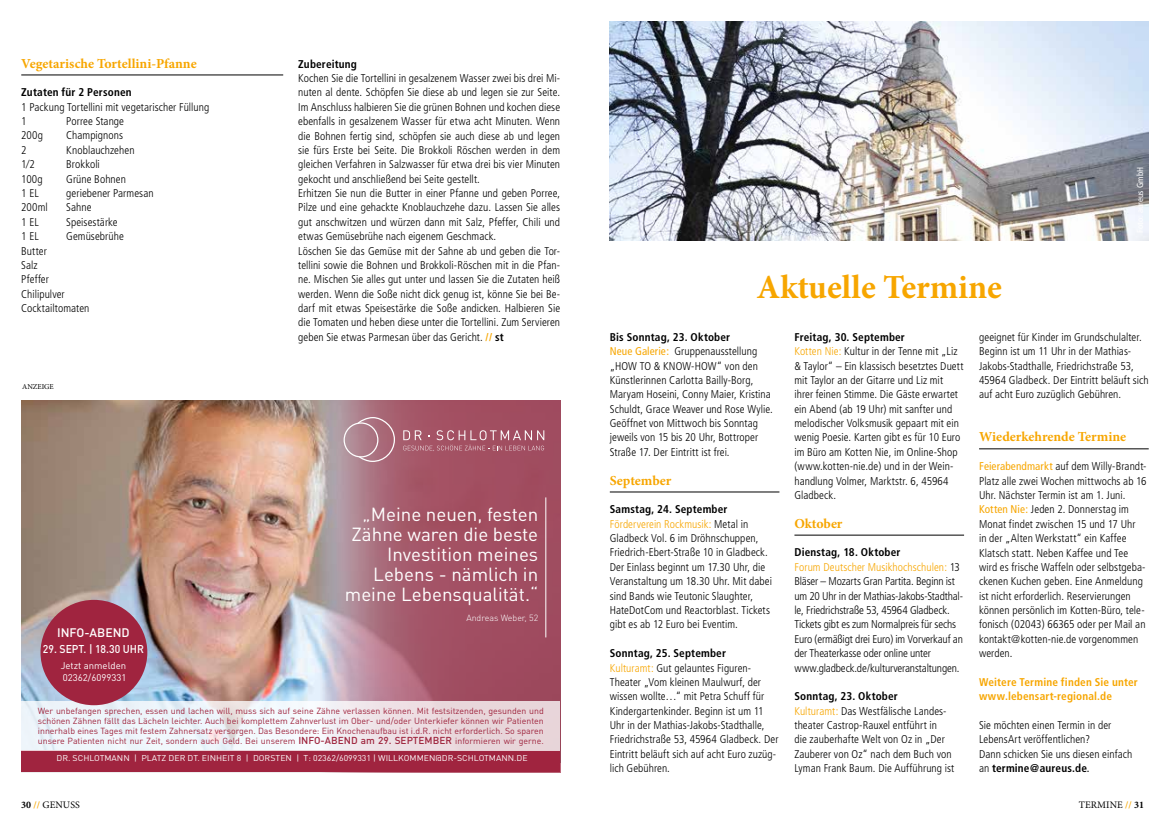
<style>
.page{position:relative;width:1170px;height:833px;background:#fff}
.page>*{position:absolute;margin:0;border:0;box-sizing:border-box;transform-origin:0 0}
.t1{font:700 33.75px "Minion Pro";color:#f7a600}
.t2{font:18.75px/20px "DIN Pro";color:#fff;text-align:right}
.t3{font:700 13.75px "Minion Pro";color:#f7a600}
.t4{font:500 12.25px "DIN Pro";color:#fff}
.t5{font:300 condensed 11.25px/14.4px "Frutiger";letter-spacing:.005em;color:#000}
.t6{font:300 condensed 11.25px/14.4px "Frutiger";letter-spacing:-.015em;color:#000}
.t7{font:700 condensed 11.25px/14.4px "Frutiger";letter-spacing:.015em;color:#f7a600}
.t8{font:700 condensed 11.25px "Frutiger";letter-spacing:.015em;color:#000}
.t9{font:500 11.25px "DIN Pro";color:#fff;scale:.93 1}
.t10{font:10px "Minion Pro";letter-spacing:.01em;color:#000}
.t11{font:9.62px/12.5px "DIN Pro";color:#fff}
.t12{font:300 8.88px "DIN Pro";color:#fff}
.t13{font:8.75px/10px "DIN Pro";color:#9f253e;text-align:justify}
.t14{font:condensed 8.75px "Frutiger";letter-spacing:.015em;color:#fff}
.t15{font:8.38px "DIN Pro";color:#fff;scale:1.05 1}
.t16{font:7.5px "Minion Pro";color:#000}
.s1{font-weight:700;color:#f7a600}
.s2{font-weight:700}
.s3{font-weight:500;font-size:10px}
.s4{font-weight:400;color:#f7a600}
.s5{color:#f7a600}
.s6{font-weight:400}
</style>
<div class="page">
<hr style="left:21px;top:75px;width:262px;height:1px;background:#000">
<img style="left:21px;top:400px;width:299px;height:301px">
<svg style="left:320px;top:400px;width:240px;height:301px;background:#a76474"></svg>
<hr style="left:545px;top:497px;width:1px;height:140px;background:#fff">
<svg style="left:356px;top:416px;width:39px;height:46px;background:#b27e8b"></svg>
<div style="left:343px;top:422px;width:35px;height:35px;border:1px solid #fff;border-radius:50%"></div>
<svg style="left:403px;top:430px;width:141px;height:21px;background:#af6979"></svg>
<div style="left:21px;top:750px;width:539px;height:22px;background:#a0243f"></div>
<svg style="left:21px;top:701px;width:539px;height:49px"></svg>
<div style="left:40px;top:600px;width:107px;height:105px;background:#a0243f;border-radius:50%"></div>
<img style="left:609px;top:21px;width:539px;height:219px">
<hr style="left:609px;top:491px;width:170px;height:1px;background:#000">
<hr style="left:794px;top:535px;width:170px;height:1px;background:#000">
<hr style="left:979px;top:448px;width:169px;height:1px;background:#000">
<p class="t3" style="left:21px;top:53px;width:177px">Vegetarische Tortellini-Pfanne</p>
<p class="t8" style="left:21px;top:86px;width:112px">Zutaten für 2 Personen</p>
<p class="t5" style="left:21px;top:100px;width:189px">1 Packung Tortellini mit vegetarischer Füllung<br>1</p>
<p class="t5" style="left:66px;top:114px;width:59px">Porree Stange</p>
<p class="t5" style="left:21px;top:128px;width:23px">200g</p>
<p class="t5" style="left:66px;top:128px;width:58px">Champignons</p>
<p class="t5" style="left:21px;top:143px;width:7px">2</p>
<p class="t5" style="left:66px;top:143px;width:70px">Knoblauchzehen</p>
<p class="t5" style="left:21px;top:157px;width:15px">1⁄2</p>
<p class="t5" style="left:66px;top:157px;width:35px">Brokkoli</p>
<p class="t5" style="left:21px;top:172px;width:23px">100g</p>
<p class="t5" style="left:66px;top:172px;width:61px">Grüne Bohnen</p>
<p class="t5" style="left:21px;top:186px;width:19px">1 EL</p>
<p class="t5" style="left:66px;top:186px;width:89px">geriebener Parmesan</p>
<p class="t5" style="left:21px;top:200px;width:28px">200ml</p>
<p class="t5" style="left:66px;top:200px;width:27px">Sahne</p>
<p class="t5" style="left:21px;top:215px;width:19px">1 EL</p>
<p class="t5" style="left:66px;top:215px;width:53px">Speisestärke</p>
<p class="t5" style="left:21px;top:229px;width:19px">1 EL</p>
<p class="t5" style="left:66px;top:229px;width:59px">Gemüsebrühe</p>
<p class="t5" style="left:21px;top:244px;width:70px">Butter<br>Salz<br>Pfeffer<br>Chilipulver<br>Cocktailtomaten</p>
<p class="t16" style="left:22px;top:382px;width:33px">ANZEIGE</p>
<p class="t8" style="left:298px;top:57px;width:60px">Zubereitung</p>
<p class="t5" style="left:298px;top:71px;width:263px">Kochen Sie die Tortellini in gesalzenem Wasser zwei bis drei Mi&shy;nuten al dente. Schöpfen Sie diese ab und legen sie zur Seite.<br>Im Anschluss halbieren Sie die grünen Bohnen und kochen diese ebenfalls in gesalzenem Wasser für etwa acht Minuten. Wenn die Bohnen fertig sind, schöpfen sie auch diese ab und legen sie fürs Erste bei Seite. Die Brokkoli Röschen werden in dem gleichen Verfahren in Salzwasser für etwa drei bis vier Minuten gekocht und anschließend bei Seite gestellt.<br>Erhitzen Sie nun die Butter in einer Pfanne und geben Porree, Pilze und eine gehackte Knoblauchzehe dazu. Lassen Sie alles gut anschwitzen und würzen dann mit Salz, Pfeffer, Chili und etwas Gemüsebrühe nach eigenem Geschmack.<br>Löschen Sie das Gemüse mit der Sahne ab und geben die Tor&shy;tellini sowie die Bohnen und Brokkoli-Röschen mit in die Pfan&shy;ne. Mischen Sie alles gut unter und lassen Sie die Zutaten heiß werden. Wenn die Soße nicht dick genug ist, könne Sie bei Be&shy;darf mit etwas Speisestärke die Soße andicken. Halbieren Sie die Tomaten und heben diese unter die Tortellini. Zum Servieren geben Sie etwas Parmesan über das Gericht. <span class="s1">//</span> <span class="s2">st</span></p>
<h2 class="t2" style="left:345px;top:503px;width:195px">„Meine neuen, festen<br>Zähne waren die beste<br>Investition meines<br>Lebens - nämlich in meine Lebensqualität.“</h2>
<p class="t12" style="left:466px;top:612px;width:73px">Andreas Weber, 52</p>
<p class="t4" style="left:57px;top:624px;width:74px">INFO-ABEND</p>
<p class="t9" style="left:43px;top:641px;width:110px">29. SEPT. | 18.30 UHR</p>
<p class="t11" style="left:61px;top:658px;width:67px">Jetzt anmelden<br>02362/6099331</p>
<p class="t13" style="left:38px;top:706px;width:507px">Wer unbefangen sprechen, essen und lachen will, muss sich auf seine Zähne verlassen können. Mit festsitzenden, gesunden und schönen Zähnen fällt das Lächeln leichter. Auch bei komplettem Zahnverlust im Ober- und/oder Unterkiefer können wir Patienten innerhalb eines Tages mit festem Zahnersatz versorgen. Das Besondere: Ein Knochenaufbau ist i.d.R. nicht erforderlich. So sparen unsere Patienten nicht nur Zeit, sondern auch Geld. Bei unserem <span class="s3">INFO-ABEND am 29. SEPTEMBER</span> informieren wir gerne.</p>
<p class="t15" style="left:56px;top:752px;width:450px">DR. SCHLOTMANN | PLATZ DER DT. EINHEIT 8 | DORSTEN | T: 02362/6099331 | WILLKOMMEN@DR-SCHLOTMANN.DE</p>
<p class="t10" style="left:21px;top:798px;width:60px"><span class="s2">30</span> <span class="s1">//</span> GENUSS</p>
<h1 class="t1" style="left:756px;top:263px;width:247px">Aktuelle Termine</h1>
<p class="t14" style="left:1134px;top:233px;width:68px;rotate:-90deg">Foto: aureus GmbH</p>
<p class="t5" style="left:609px;top:330px;width:164px"><span class="s2">Bis Sonntag, 23. Oktober<br></span><span class="s4">Neue Galerie:</span> Gruppenausstellung „HOW TO &amp; KNOW-HOW“ von den Künstlerinnen Carlotta Bailly-Borg, Maryam Hoseini, Conny Maier, Kristina Schuldt, Grace Weaver und Rose Wylie.<br>Geöffnet von Mittwoch bis Sonntag jeweils von 15 bis 20 Uhr, Bottroper Straße 17. Der Eintritt ist frei.</p>
<p class="t3" style="left:609px;top:470px;width:63px">September</p>
<p class="t5" style="left:609px;top:502px;width:164px"><span class="s2">Samstag, 24. September </span><span class="s5">Förderverein Rockmusik:</span> Metal in Gladbeck Vol. 6 im Dröhnschuppen, Friedrich-Ebert-Straße 10 in Gladbeck.<br>Der Einlass beginnt um 17.30 Uhr, die Veranstaltung um 18.30 Uhr. Mit dabei sind Bands wie Teutonic Slaughter, HateDotCom und Reactorblast. Tickets gibt es ab 12 Euro bei Eventim.</p>
<p class="t5" style="left:609px;top:646px;width:170px"><span class="s2">Sonntag, 25. September<br></span><span class="s5">Kulturamt:</span> Gut gelauntes Figuren-Theater „Vom kleinen Maulwurf, der wissen wollte…“ mit Petra Schuff für Kindergartenkinder. Beginn ist um 11<br>Uhr in der Mathias-Jakobs-Stadthalle, Friedrichstraße 53, 45964 Gladbeck. Der Eintritt beläuft sich auf acht Euro zuzüg&shy;lich Gebühren.</p>
<p class="t5" style="left:794px;top:330px;width:170px"><span class="s2">Freitag, 30. September<br></span><span class="s5">Kotten Nie:</span> Kultur in der Tenne mit „Liz &amp; Taylor“ – Ein klassisch besetztes Duett mit Taylor an der Gitarre und Liz mit ihrer feinen Stimme. Die Gäste erwartet ein Abend (ab 19 Uhr) mit sanfter und melodischer Volksmusik gepaart mit ein wenig Poesie. Karten gibt es für 10 Euro im Büro am Kotten Nie, im Online-Shop (www.kotten-nie.de) und in der Wein&shy;handlung Volmer, Marktstr. 6, 45964<br>Gladbeck.</p>
<p class="t3" style="left:794px;top:513px;width:50px">Oktober</p>
<p class="t6" style="left:794px;top:545px;width:170px"><span class="s2">Dienstag, 18. Oktober<br></span><span class="s5">Forum Deutscher Musikhochschulen:</span> 13<br>Bläser – Mozarts Gran Partita. Beginn ist um 20 Uhr in der Mathias-Jakobs-Stadthal&shy;le, Friedrichstraße 53, 45964 Gladbeck.<br>Tickets gibt es zum Normalpreis für sechs Euro (ermäßigt drei Euro) im Vorverkauf an der Theaterkasse oder online unter www.gladbeck.de/kulturveranstaltungen.</p>
<p class="t5" style="left:794px;top:689px;width:161px"><span class="s2">Sonntag, 23. Oktober<br></span><span class="s5">Kulturamt:</span> Das Westfälische Landes&shy;theater Castrop-Rauxel entführt in<br>die zauberhafte Welt von Oz in „Der Zauberer von Oz“ nach dem Buch von Lyman Frank Baum. Die Aufführung ist</p>
<p class="t5" style="left:979px;top:330px;width:171px">geeignet für Kinder im Grundschulalter.<br>Beginn ist um 11 Uhr in der Mathias-Jakobs-Stadthalle, Friedrichstraße 53, 45964 Gladbeck. Der Eintritt beläuft sich auf acht Euro zuzüglich Gebühren.</p>
<p class="t3" style="left:979px;top:427px;width:149px">Wiederkehrende Termine</p>
<p class="t5" style="left:979px;top:459px;width:169px"><span class="s4">Feierabendmarkt</span> auf dem Willy-Brandt-Platz alle zwei Wochen mittwochs ab 16<br>Uhr. Nächster Termin ist am 1. Juni.<br><span class="s4">Kotten Nie:</span> Jeden 2. Donnerstag im Monat findet zwischen 15 und 17 Uhr<br>in der „Alten Werkstatt“ ein Kaffee Klatsch statt. Neben Kaffee und Tee wird es frische Waffeln oder selbstgeba&shy;ckenen Kuchen geben. Eine Anmeldung ist nicht erforderlich. Reservierungen können persönlich im Kotten-Büro, tele&shy;fonisch (02043) 66365 oder per Mail an kontakt@kotten-nie.de vorgenommen werden.</p>
<p class="t7" style="left:979px;top:675px;width:160px">Weitere Termine finden Sie unter www.lebensart-regional.de</p>
<p class="t5" style="left:979px;top:718px;width:155px">Sie möchten einen Termin in der<br>LebensArt veröffentlichen?<br>Dann schicken Sie uns diesen einfach an <span class="s2">termine@aureus.de</span><span class="s6">.</span></p>
<p class="t10" style="left:1078px;top:798px;width:67px">TERMINE <span class="s1">//</span> <span class="s2">31</span></p>
</div>
